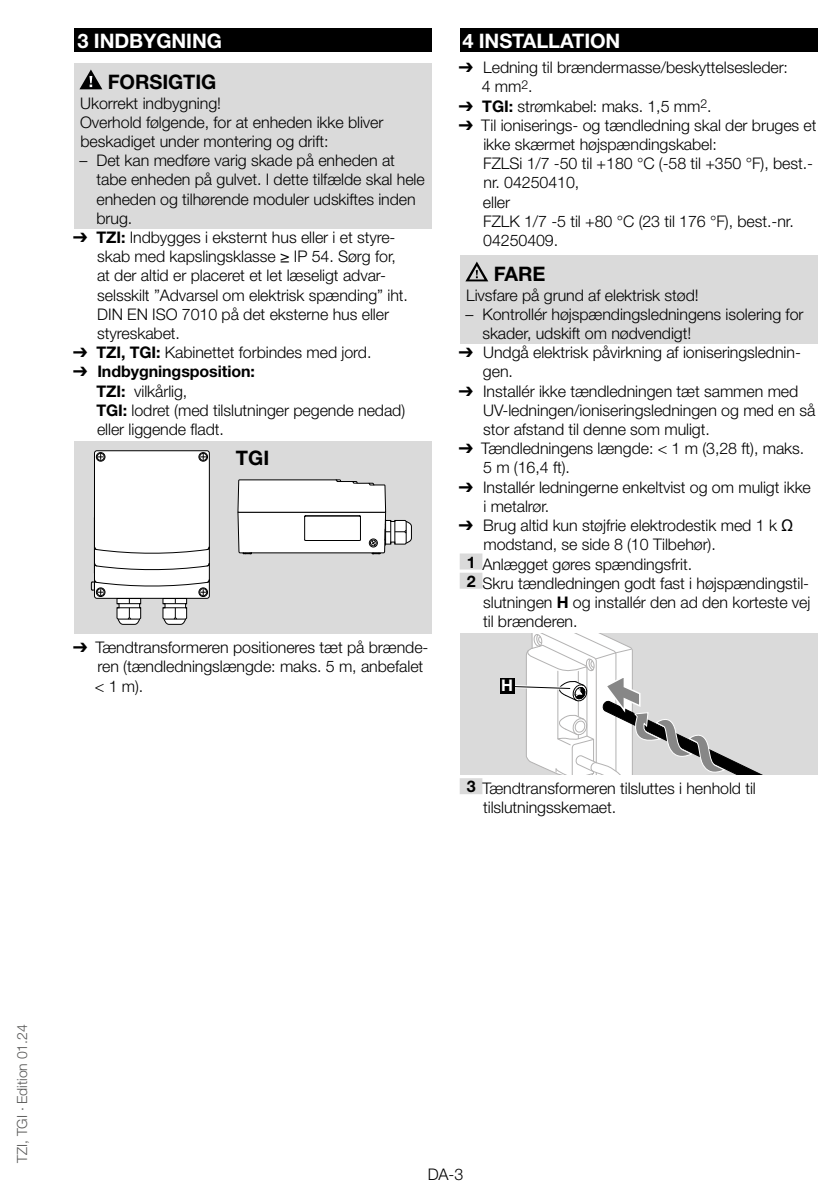
<style>
.page{position:relative;width:840px;height:1191px;background:#fff}
.page>*{position:absolute;margin:0;border:0;box-sizing:border-box;transform-origin:0 0}
.t1{font:700 20px "Helvetica Neue LT Pro";letter-spacing:-.005em;color:#fff}
.t2{font:700 20px "Helvetica Neue LT Pro";letter-spacing:-.005em;color:#000}
.t3{font:300 16px/19.2px "Helvetica Neue LT Pro";letter-spacing:-.005em;color:#000}
.t4{font:700 16px "Helvetica Neue LT Pro";color:#fff}
.t5{font:300 14px "Helvetica Neue LT Pro";letter-spacing:-.005em;color:#575756}
.s1{font-family:"Arial Unicode MS";font-weight:400}
.s2{font-weight:700}
</style>
<div class="page">
<div style="left:74px;top:28px;width:357px;height:24px;background:#000"></div>
<div style="left:74px;top:64px;width:357px;height:31px;background:#dadada"></div>
<div style="left:74px;top:91px;width:357px;height:22px;background:#dadada"></div>
<div style="left:74px;top:111px;width:357px;height:40px;background:#dadada"></div>
<div style="left:74px;top:149px;width:357px;height:79px;background:#dadada"></div>
<svg style="left:79px;top:69px;width:23px;height:20px"></svg>
<div style="left:74px;top:441px;width:357px;height:193px;background:#dadada"></div>
<div style="left:94px;top:451px;width:115px;height:147px;background:#fff;border-radius:2px"></div>
<div style="left:94px;top:450px;width:116px;height:149px;border:1px solid #000;border-radius:2px"></div>
<hr style="left:94px;top:518px;width:1px;height:54px;background:#000">
<svg style="left:201px;top:455px;width:4px;height:4px"></svg>
<div style="left:198px;top:452px;width:10px;height:9px;border:1px solid #000;border-radius:50%"></div>
<div style="left:199px;top:453px;width:8px;height:8px;border:1px solid #000;border-radius:50%"></div>
<div style="left:96px;top:452px;width:9px;height:9px;border:1px solid #000;border-radius:50%"></div>
<div style="left:97px;top:453px;width:7px;height:8px;border:1px solid #000;border-radius:50%"></div>
<svg style="left:93px;top:546px;width:117px;height:8px"></svg>
<svg style="left:90px;top:562px;width:120px;height:63px"></svg>
<svg style="left:237px;top:479px;width:175px;height:76px;background:#e5e5e5"></svg>
<div style="left:459px;top:28px;width:357px;height:24px;background:#000"></div>
<div style="left:459px;top:256px;width:357px;height:31px;background:#dadada"></div>
<div style="left:459px;top:283px;width:357px;height:22px;background:#dadada"></div>
<div style="left:459px;top:303px;width:357px;height:40px;background:#dadada"></div>
<div style="left:459px;top:553px;width:23px;height:16px;background:#dadada"></div>
<div style="left:459px;top:573px;width:23px;height:16px;background:#dadada"></div>
<div style="left:459px;top:778px;width:23px;height:16px;background:#dadada"></div>
<svg style="left:465px;top:261px;width:23px;height:20px"></svg>
<div style="left:459px;top:633px;width:357px;height:142px;background:#dadada"></div>
<svg style="left:514px;top:633px;width:249px;height:142px"></svg>
<div style="left:499px;top:678px;width:15px;height:16px;background:#000"></div>
<p class="t1" style="left:77px;top:28px;width:130px">3 INDBYGNING</p>
<p class="t2" style="left:102px;top:70px;width:13px">FORS</p>
<p class="t2" style="left:162px;top:70px;width:54px">IGTIG</p>
<p class="t3" style="left:80px;top:93px;width:305px">Ukorrekt indbygning!<br>Overhold følgende, for at enheden ikke bliver beskadiget under montering og drift:</p>
<p class="t3" style="left:96px;top:150px;width:330px;text-indent:-17px">– Det kan medføre varig skade på enheden at tabe enheden på gulvet. I dette tilfælde skal hele enheden og tilhørende moduler udskiftes inden brug.</p>
<p class="t3" style="left:97px;top:227px;width:312px;text-indent:-24px"><span class="s1">➔</span> <span class="s2">TZI:</span> Indbygges i eksternt hus eller i et styre&shy;skab med kapslingsklasse ≥ IP 54. Sørg for, at der altid er placeret et let læseligt advar&shy;selsskilt ”Advarsel om elektrisk spænding” iht.<br>DIN EN ISO 7010 på det eksterne hus eller styreskabet.</p>
<p class="t3" style="left:73px;top:342px;width:300px"><span class="s1">➔</span> <span class="s2">TZI, TG I:</span> Kabinettet forbindes med jord.</p>
<p class="t3" style="left:96px;top:362px;width:310px;text-indent:-23px"><span class="s1">➔</span> <span class="s2">Indbygningsposition:<br>TZI:</span> vilkårlig,<br><span class="s2">TG I:</span> lodret (med tilslutninger pegende nedad) eller liggende fladt.</p>
<p class="t2" style="left:236px;top:446px;width:35px">TGI</p>
<p class="t3" style="left:95px;top:637px;width:335px;text-indent:-22px"><span class="s1">➔</span> Tændtransformeren positioneres tæt på brænde&shy;ren (tændledningslængde: maks. 5 m, anbefalet &lt; 1 m).</p>
<p class="t1" style="left:462px;top:28px;width:37px">4 INST</p>
<p class="t1" style="left:522px;top:28px;width:83px">ALLATION</p>
<p class="t3" style="left:481px;top:58px;width:307px;text-indent:-23px"><span class="s1">➔</span> Ledning til brændermasse/beskyttelsesleder:<br>4 mm<sup>2</sup>.</p>
<p class="t3" style="left:458px;top:96px;width:254px"><span class="s1">➔</span> <span class="s2">TGI:</span> strømkabel: maks. 1,5 mm<sup>2</sup>.</p>
<p class="t3" style="left:482px;top:115px;width:335px;text-indent:-24px"><span class="s1">➔</span> Til ioniserings- og tændledning skal der bruges et ikke skærmet højspændingskabel:<br>FZLSi 1/7 -50 til +180 °C (-58 til +350 °F), best.- nr. 04250410,<br>eller<br>FZLK 1/7 -5 til +80 °C (23 til 176 °F), best.-nr.<br>04250409.</p>
<p class="t2" style="left:488px;top:262px;width:44px">FARE</p>
<p class="t3" style="left:466px;top:285px;width:234px">Livsfare på grund af elektrisk stød!</p>
<p class="t3" style="left:482px;top:304px;width:322px;text-indent:-17px">– Kontrollér højspændingsledningens isolering for skader, udskift om nødvendigt!</p>
<p class="t3" style="left:482px;top:342px;width:319px;text-indent:-24px"><span class="s1">➔</span> Undgå elektrisk påvirkning af ioniseringslednin&shy;gen.</p>
<p class="t3" style="left:483px;top:381px;width:333px;text-indent:-24px"><span class="s1">➔</span> Installér ikke tændledningen tæt sammen med<br>UV-ledningen/ioniseringsledningen og med en så stor afstand til denne som muligt.</p>
<p class="t3" style="left:483px;top:438px;width:322px;text-indent:-24px"><span class="s1">➔</span> Tændledningens længde: &lt; 1 m (3,28 ft), maks.<br>5 m (16,4 ft).</p>
<p class="t3" style="left:483px;top:477px;width:329px;text-indent:-24px"><span class="s1">➔</span> Installér ledningerne enkeltvist og om muligt ikke i metalrør.</p>
<p class="t3" style="left:458px;top:515px;width:336px"><span class="s1">➔</span> Brug altid kun støjfrie elektrodestik med 1 k <span class="s1">Ω</span></p>
<p class="t3" style="left:483px;top:534px;width:234px">modstand, se side 8 (10 Tilbehør).</p>
<p class="t3" style="left:466px;top:554px;width:227px"><span class="s2">1</span> Anlægget gøres spændingsfrit.</p>
<p class="t3" style="left:466px;top:573px;width:344px"><span class="s2">2</span> Skru tændledningen godt fast i højspændingstil-</p>
<p class="t3" style="left:483px;top:592px;width:328px">slutningen <span class="s2">H</span> og installér den ad den korteste vej</p>
<p class="t3" style="left:483px;top:611px;width:96px">til brænderen.</p>
<p class="t4" style="left:501px;top:676px;width:13px">H</p>
<p class="t3" style="left:483px;top:778px;width:274px;text-indent:-16px"><span class="s2">3</span> Tændtransformeren tilsluttes i henhold til tilslutningsskemaet.</p>
<p class="t5" style="left:13px;top:1162px;width:139px;rotate:-90deg">TZI, TGI · Edition 01.24</p>
<p class="t3" style="left:427px;top:1164px;width:37px">DA-3</p>
</div>
